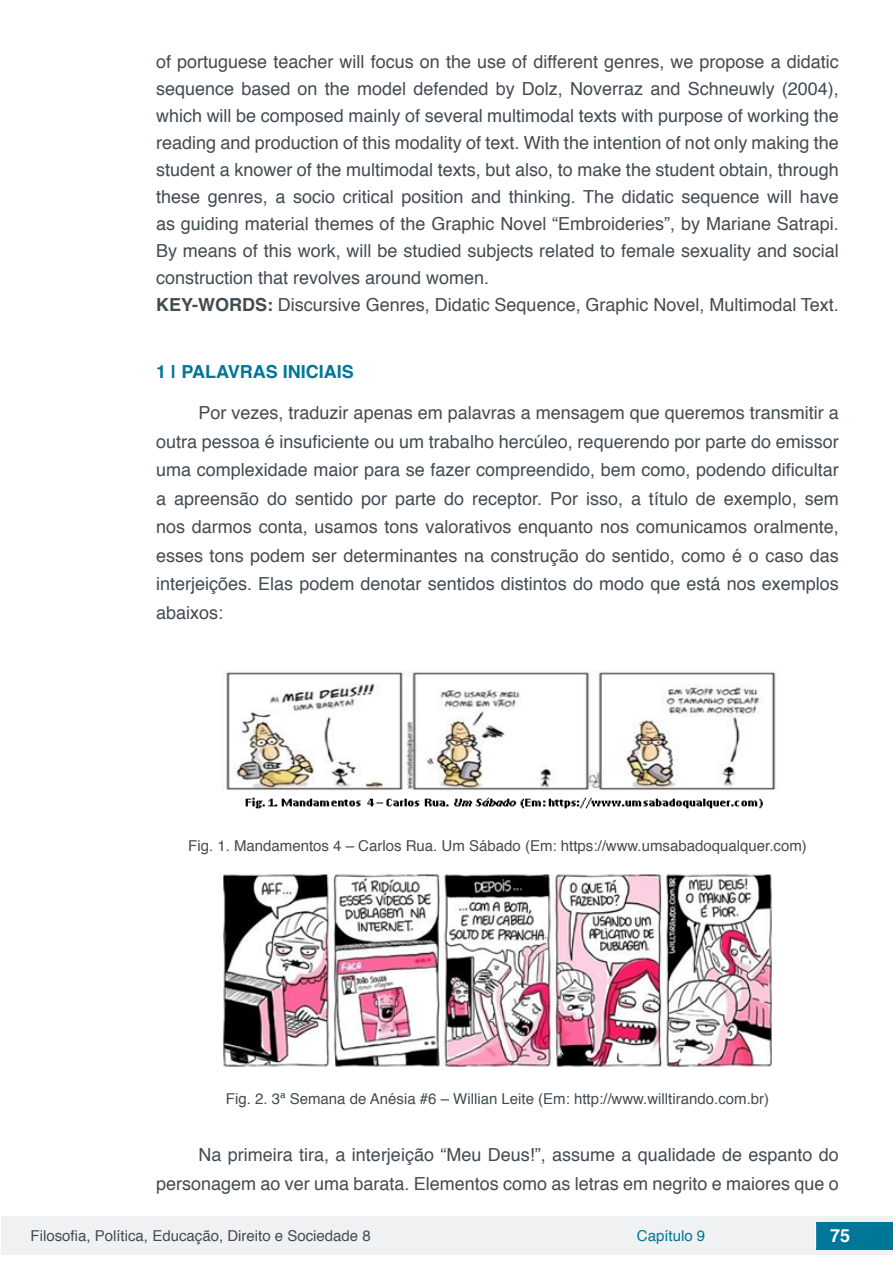
<style>
.page{position:relative;width:893px;height:1263px;background:#fff}
.page>*{position:absolute;margin:0;border:0;box-sizing:border-box;transform-origin:0 0}
.Resumos_e_PC_TXT{font:18px/27px "Helvetica";color:#434c52;text-align:justify}
.txt{font:18px/28.5px "Helvetica";color:#434c52;text-align:justify}
.t1{font:700 18px "Helvetica";color:#007699}
.t2{font:700 18px "Helvetica";color:#fff}
.info_tab_gra_imag{font:15px "Helvetica";color:#434c52}
.t3{font:15px "Helvetica";color:#007699}
.s1{font-weight:700}
</style>
<div class="page">
<div style="left:1px;top:1216px;width:891px;height:38px;background:#f0f1f2"></div>
<div style="left:816px;top:1222px;width:77px;height:27px;background:#007699"></div>
<svg style="left:815px;top:1224px;width:1px;height:24px"></svg>
<img style="left:222px;top:670px;width:554px;height:139px">
<img style="left:223px;top:874px;width:549px;height:193px">
<p class="Resumos_e_PC_TXT" style="left:156px;top:48px;width:684px">of portuguese teacher will focus on the use of different genres, we propose a didatic sequence based on the model defended by Dolz, Noverraz and Schneuwly (2004), which will be composed mainly of several multimodal texts with purpose of working the reading and production of this modality of text. With the intention of not only making the student a knower of the multimodal texts, but also, to make the student obtain, through these genres, a socio critical position and thinking. The didatic sequence will have as guiding material themes of the Graphic Novel “Embroideries”, by Mariane Satrapi.<br>By means of this work, will be studied subjects related to female sexuality and social construction that revolves around women.</p>
<p class="Resumos_e_PC_TXT" style="left:156px;top:291px;width:684px"><span class="s1">KEY-WORDS:</span> Discursive Genres, Didatic Sequence, Graphic Novel, Multimodal Text.</p>
<p class="t1" style="left:156px;top:357px;width:199px">1 | PALAVRAS INICIAIS</p>
<p class="txt" style="left:156px;top:399px;width:684px;text-indent:43px">Por vezes, traduzir apenas em palavras a mensagem que queremos transmitir a outra pessoa é insuficiente ou um trabalho hercúleo, requerendo por parte do emissor uma complexidade maior para se fazer compreendido, bem como, podendo dificultar a apreensão do sentido por parte do receptor. Por isso, a título de exemplo, sem nos darmos conta, usamos tons valorativos enquanto nos comunicamos oralmente, esses tons podem ser determinantes na construção do sentido, como é o caso das interjeições. Elas podem denotar sentidos distintos do modo que está nos exemplos abaixos:</p>
<p class="info_tab_gra_imag" style="left:188px;top:834px;width:620px">Fig. 1. Mandamentos 4 – Carlos Rua. Um Sábado (Em: https://www.umsabadoqualquer.com)</p>
<p class="info_tab_gra_imag" style="left:226px;top:1087px;width:545px">Fig. 2. 3ª Semana de Anésia #6 – Willian Leite (Em: http://www.willtirando.com.br)</p>
<p class="txt" style="left:156px;top:1141px;width:684px;text-align:right">Na primeira tira, a interjeição “Meu Deus!”, assume a qualidade de espanto do personagem ao ver uma barata. Elementos como as letras em negrito e maiores que o</p>
<p class="info_tab_gra_imag" style="left:31px;top:1224px;width:342px">Filosofia, Política, Educação, Direito e Sociedade 8</p>
<p class="t3" style="left:637px;top:1224px;width:70px">Capítulo 9</p>
<p class="t2" style="left:830px;top:1221px;width:22px">75</p>
</div>
